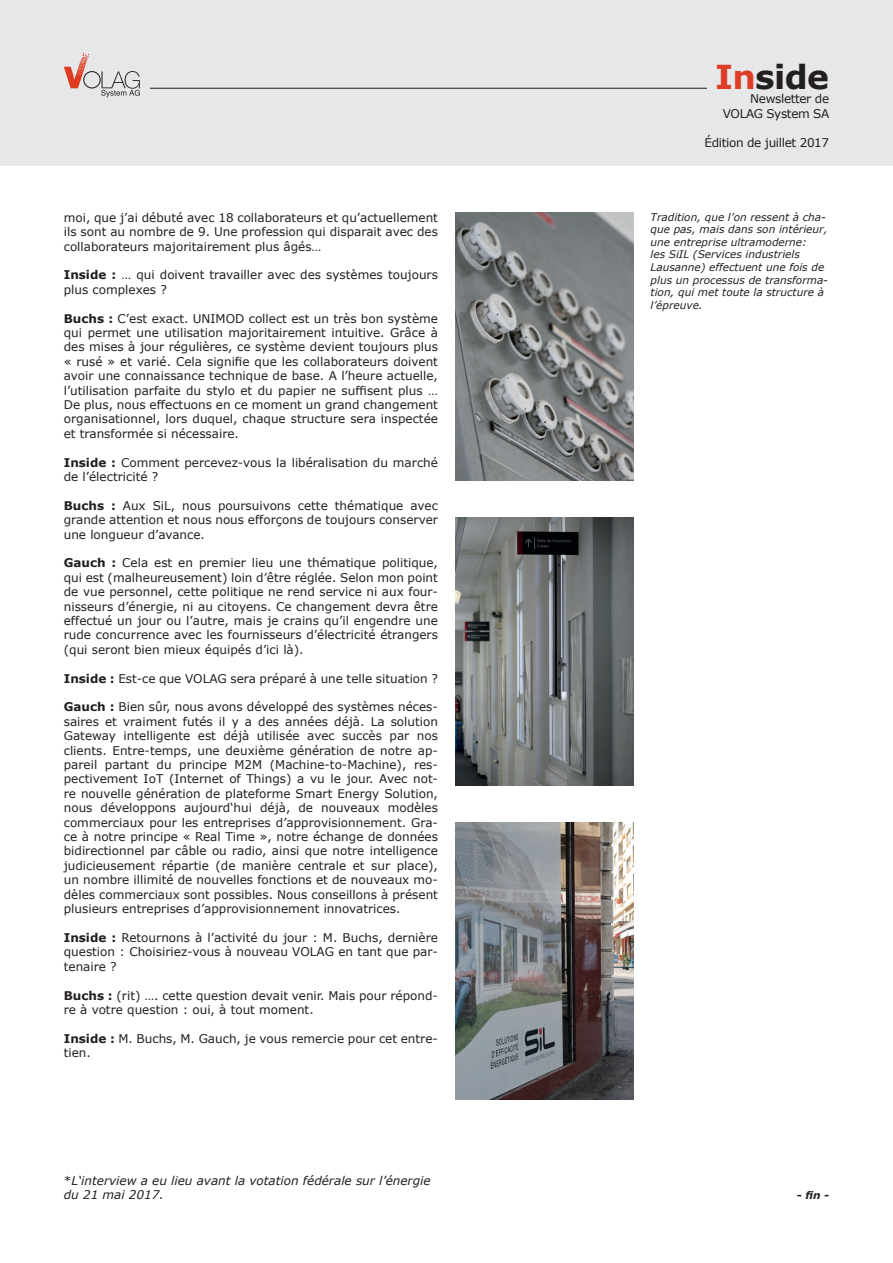
<style>
.page{position:relative;width:893px;height:1263px;background:#fff}
.page>*{position:absolute;margin:0;border:0;box-sizing:border-box;transform-origin:0 0}
.t1{font:700 33px "Verdana";letter-spacing:-.02em;color:#231f20}
.t2{font:12px/14.4px "Verdana";color:#231f20;text-align:justify}
.t3{font:italic 12px/14.4px "Verdana";color:#231f20}
.t4{font:12px/14.4px "Verdana";letter-spacing:-.03em;color:#231f20;text-align:right}
.t5{font:italic 10.5px/12.6px "Verdana";color:#231f20}
.t6{font:italic 700 10.5px "Verdana";color:#231f20}
.s1{font-weight:700}
.s2{font-style:normal}
.s3{color:#dd3d26}
</style>
<div class="page">
<div style="left:0;top:0;width:893px;height:166px;background:#e6e7e9"></div>
<hr style="left:150px;top:88px;width:557px;height:1px;background:#231f20">
<svg style="left:64px;top:53px;width:76px;height:44px"></svg>
<img style="left:455px;top:213px;width:179px;height:267px">
<img style="left:455px;top:518px;width:179px;height:268px">
<img style="left:455px;top:823px;width:179px;height:276px">
<p class="t2" style="left:64px;top:210px;width:376px">moi, que j’ai débuté avec 18 collaborateurs et qu’actuellement ils sont au nombre de 9. Une profession qui disparait avec des collaborateurs majoritairement plus âgés…</p>
<p class="t2" style="left:64px;top:268px;width:376px"><span class="s1">Inside :</span> … qui doivent travailler avec des systèmes toujours plus complexes ?</p>
<p class="t2" style="left:64px;top:311px;width:376px"><span class="s1">Buchs :</span> C’est exact. UNIMOD collect est un très bon système qui permet une utilisation majoritairement intuitive. Grâce à des mises à jour régulières, ce système devient toujours plus « rusé » et varié. Cela signifie que les collaborateurs doivent avoir une connaissance technique de base. A l’heure actuelle, l’utilisation parfaite du stylo et du papier ne suffisent plus … De plus, nous effectuons en ce moment un grand changement organisationnel, lors duquel, chaque structure sera inspectée et transformée si nécessaire.</p>
<p class="t2" style="left:64px;top:455px;width:376px"><span class="s1">Inside :</span> Comment percevez-vous la libéralisation du marché de l’électricité ?</p>
<p class="t2" style="left:64px;top:498px;width:376px"><span class="s1">Buchs :</span> Aux SiL, nous poursuivons cette thématique avec grande attention et nous nous efforçons de toujours conserver une longueur d’avance.</p>
<p class="t2" style="left:64px;top:556px;width:376px"><span class="s1">Gauch :</span> Cela est en premier lieu une thématique politique, qui est (malheureusement) loin d’être réglée. Selon mon point de vue personnel, cette politique ne rend service ni aux four&shy;nisseurs d’énergie, ni au citoyens. Ce changement devra être effectué un jour ou l’autre, mais je crains qu’il engendre une rude concurrence avec les fournisseurs d’électricité étrangers (qui seront bien mieux équipés d’ici là).</p>
<p class="t2" style="left:64px;top:671px;width:376px"><span class="s1">Inside :</span> Est-ce que VOLAG sera préparé à une telle situation ?</p>
<p class="t2" style="left:64px;top:700px;width:376px"><span class="s1">Gauch :</span> Bien sûr, nous avons développé des systèmes néces&shy;saires et vraiment futés il y a des années déjà. La solution Gateway intelligente est déjà utilisée avec succès par nos clients. Entre-temps, une deuxième génération de notre ap&shy;pareil partant du principe M2M (Machine-to-Machine), res&shy;pectivement IoT (Internet of Things) a vu le jour. Avec not&shy;re nouvelle génération de plateforme Smart Energy Solution, nous développons aujourd‘hui déjà, de nouveaux modèles commerciaux pour les entreprises d’approvisionnement. Gra&shy;ce à notre principe « Real Time », notre échange de données bidirectionnel par câble ou radio, ainsi que notre intelligence judicieusement répartie (de manière centrale et sur place), un nombre illimité de nouvelles fonctions et de nouveaux mo&shy;dèles commerciaux sont possibles. Nous conseillons à présent plusieurs entreprises d’approvisionnement innovatrices.</p>
<p class="t2" style="left:64px;top:930px;width:376px"><span class="s1">Inside :</span> Retournons à l’activité du jour : M. Buchs, dernière question : Choisiriez-vous à nouveau VOLAG en tant que par&shy;tenaire ?</p>
<p class="t2" style="left:64px;top:988px;width:376px"><span class="s1">Buchs :</span> (rit) …. cette question devait venir. Mais pour répond&shy;re à votre question : oui, à tout moment.</p>
<p class="t2" style="left:64px;top:1031px;width:376px"><span class="s1">Inside :</span> M. Buchs, M. Gauch, je vous remercie pour cet entre&shy;tien.</p>
<p class="t3" style="left:64px;top:1173px;width:368px"><span class="s2">*</span>L‘interview a eu lieu avant la votation fédérale sur l’énergie du 21 mai 2017.</p>
<h1 class="t1" style="left:715px;top:56px;width:116px"><span class="s3">In</span>side</h1>
<p class="t4" style="left:723px;top:92px;width:108px">Newsletter de<br>VOLAG System SA</p>
<p class="t4" style="left:705px;top:135px;width:126px">Édition de juillet 2017</p>
<p class="t5" style="left:651px;top:211px;width:179px">Tradition, que l’on ressent à cha&shy;que pas, mais dans son intérieur, une entreprise ultramoderne:<br>les SiIL (Services industriels<br>Lausanne) effectuent une fois de plus un processus de transforma&shy;tion, qui met toute la structure à l’épreuve.</p>
<p class="t6" style="left:797px;top:1188px;width:34px">- fin -</p>
</div>
